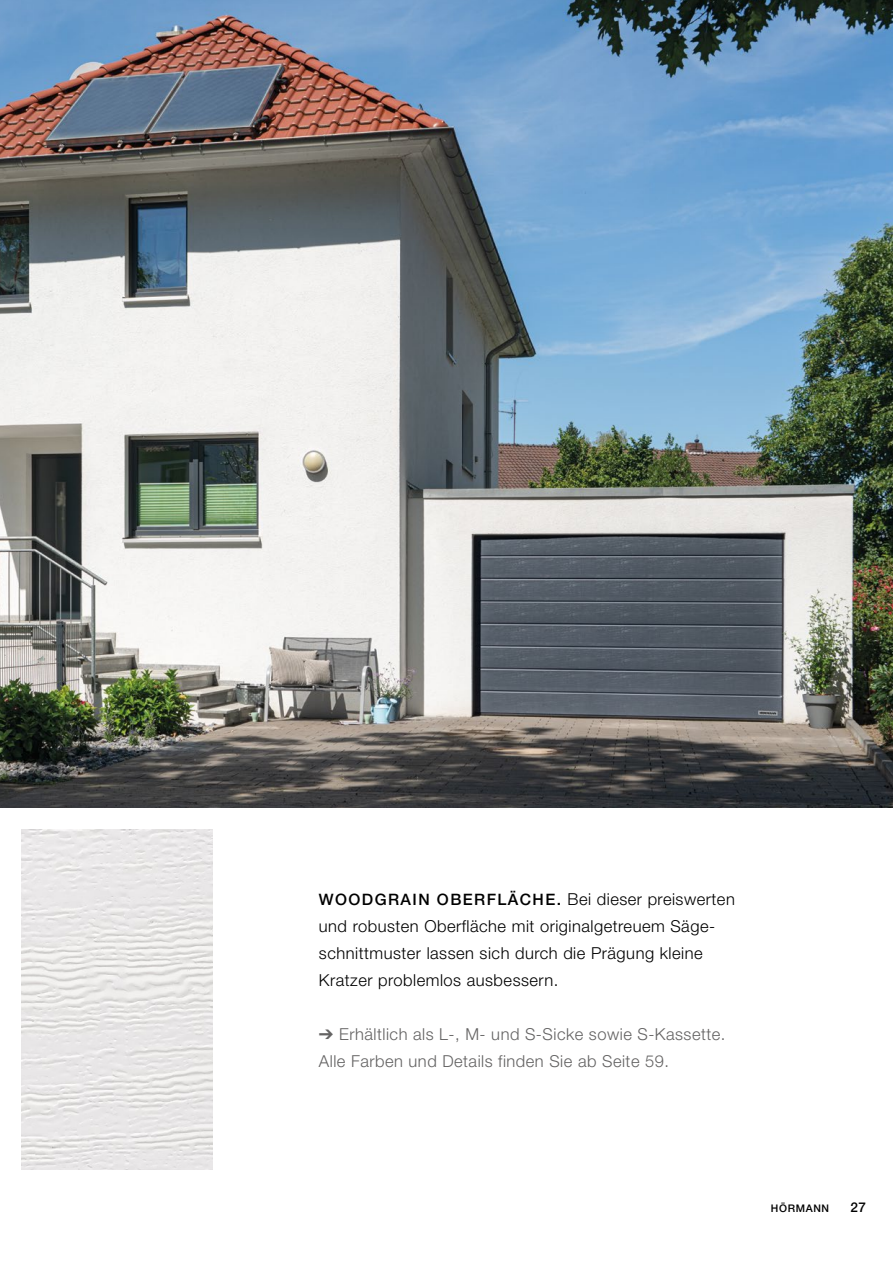
<style>
.page{position:relative;width:893px;height:1263px;background:#fff}
.page>*{position:absolute;margin:0;border:0;box-sizing:border-box;transform-origin:0 0}
.t1{font:300 16.5px/27px "Hoermann Helvetica Neue";letter-spacing:.03em;color:#000}
.t2{font:300 16.5px/27px "Hoermann Helvetica Neue";letter-spacing:.03em;color:#646363}
.t3{font:500 15.75px "Hoermann Helvetica Neue";letter-spacing:.09em;color:#000}
.t4{font:500 13.5px "Hoermann Helvetica Neue";color:#000}
.t5{font:500 10.5px "Hoermann Helvetica Neue";letter-spacing:.06em;color:#000}
.s1{font-weight:300;font-size:16.5px}
</style>
<div class="page">
<img style="left:0;top:0;width:893px;height:808px">
<img style="left:21px;top:829px;width:192px;height:340px">
<p class="t3" style="left:319px;top:888px;width:417px">WOODGRAIN OBERFLÄCHE. <span class="s1">Bei dieser preiswerten</span></p>
<p class="t1" style="left:319px;top:911px;width:398px">und robusten Oberfläche mit originalgetreuem Säge&shy;schnittmuster lassen sich durch die Prägung kleine<br>Kratzer problemlos ausbessern.</p>
<p class="t2" style="left:319px;top:1019px;width:408px">➔ Erhältlich als L-, M- und S-Sicke sowie S-Kassette.<br>Alle Farben und Details finden Sie ab Seite 59.</p>
<p class="t5" style="left:771px;top:1201px;width:60px">HÖRMANN</p>
<p class="t4" style="left:850px;top:1198px;width:17px">27</p>
</div>
